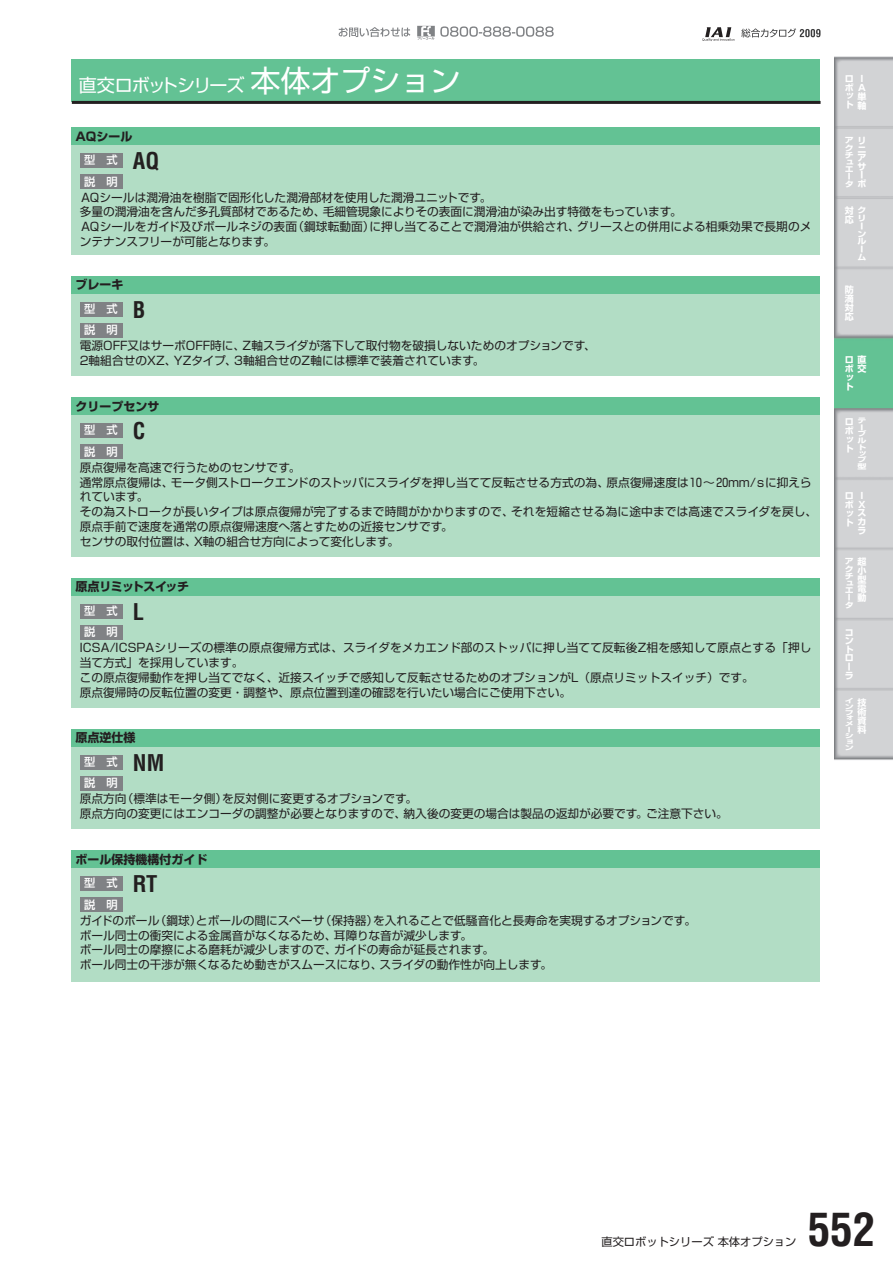
<style>
.page{position:relative;width:893px;height:1262px;background:#fff}
.page>*{position:absolute;margin:0;border:0;box-sizing:border-box;transform-origin:0 0}
.t1{font:700 condensed 45px "Helvetica";color:#231f20}
.t2{font:700 condensed 22.5px "Helvetica";color:#231f20}
.t3{font:18px "Shin Go";letter-spacing:-.06em;color:#fff}
.t4{font:700 12px "Shin Go";color:#231f20}
.t5{font:700 12px "Shin Go";letter-spacing:-.045em;color:#231f20}
.t6{font:11.7px/14.9px "Shin Go";color:#231f20}
.t7{font:500 11.25px/21.3px "Shin Go";color:#fff}
.t8{font:11.25px "Shin Go";color:#231f20}
.t9{font:700 9px/9px "Shin Go";letter-spacing:.415em;color:#fff;text-align:justify}
.t10{font:700 7.8px/7.8px "Shin Go";color:#fff;text-align:justify;scale:1.15 1}
.t11{font:700 7.65px/7.4px "Shin Go";color:#fff;text-align:justify;scale:1.17 1}
.t12{font:700 6.9px/6.6px "Shin Go";color:#fff;text-align:justify;scale:1.32 1}
.t13{font:700 6.3px/5.8px "Shin Go";color:#fff;text-align:justify;scale:1.43 1}
.s1{font-size:30px}
</style>
<div class="page">
<img style="left:834px;top:56px;width:58px;height:704px">
<svg style="left:338px;top:27px;width:72px;height:10px"></svg>
<svg style="left:417px;top:26px;width:136px;height:14px"></svg>
<svg style="left:741px;top:28px;width:79px;height:10px"></svg>
<svg style="left:702px;top:27px;width:32px;height:14px"></svg>
<div style="left:71px;top:128px;width:749px;height:127px;background:#b2ddc5"></div>
<div style="left:71px;top:128px;width:749px;height:17px;background:#63c294"></div>
<div style="left:80px;top:153px;width:42px;height:14px;background:#808285"></div>
<div style="left:80px;top:174px;width:42px;height:14px;background:#808285"></div>
<div style="left:71px;top:276px;width:749px;height:100px;background:#b2ddc5"></div>
<div style="left:71px;top:276px;width:749px;height:17px;background:#63c294"></div>
<div style="left:80px;top:302px;width:42px;height:14px;background:#808285"></div>
<div style="left:80px;top:323px;width:42px;height:14px;background:#808285"></div>
<div style="left:71px;top:60px;width:749px;height:42px;background:#63c294"></div>
<hr style="left:72px;top:101px;width:748px;height:3px;background:#231f20">
<div style="left:71px;top:398px;width:749px;height:159px;background:#b2ddc5"></div>
<div style="left:71px;top:398px;width:749px;height:17px;background:#63c294"></div>
<div style="left:80px;top:423px;width:42px;height:14px;background:#808285"></div>
<div style="left:80px;top:444px;width:42px;height:14px;background:#808285"></div>
<div style="left:71px;top:578px;width:749px;height:130px;background:#b2ddc5"></div>
<div style="left:71px;top:578px;width:749px;height:17px;background:#63c294"></div>
<div style="left:80px;top:604px;width:42px;height:14px;background:#808285"></div>
<div style="left:80px;top:625px;width:42px;height:14px;background:#808285"></div>
<div style="left:71px;top:729px;width:749px;height:100px;background:#b2ddc5"></div>
<div style="left:71px;top:729px;width:749px;height:17px;background:#63c294"></div>
<div style="left:80px;top:755px;width:42px;height:14px;background:#808285"></div>
<div style="left:80px;top:776px;width:42px;height:14px;background:#808285"></div>
<div style="left:71px;top:850px;width:749px;height:132px;background:#b2ddc5"></div>
<div style="left:71px;top:850px;width:749px;height:17px;background:#63c294"></div>
<div style="left:80px;top:876px;width:42px;height:14px;background:#808285"></div>
<div style="left:80px;top:897px;width:42px;height:14px;background:#808285"></div>
<h3 class="t3" style="left:79px;top:79px;width:383px">直交ロボットシリーズ<span class="s1">本体オプション</span></h3>
<p class="t4" style="left:75px;top:131px;width:58px">AQシール</p>
<p class="t7" style="left:84px;top:151px;width:35px">型　式説　明</p>
<p class="t6" style="left:80px;top:191px;width:733px">ＡＱシールは潤滑油を樹脂で固形化した潤滑部材を使用した潤滑ユニットです。<br>多量の潤滑油を含んだ多孔質部材であるため、毛細管現象によりその表面に潤滑油が染み出す特徴をもっています。<br>ＡＱシールをガイド及びボールネジの表面（鋼球転動面）に押し当てることで潤滑油が供給され、グリースとの併用による相乗効果で長期のメンテナンスフリーが可能となります。</p>
<h2 class="t2" style="left:133px;top:152px;width:28px">AQ</h2>
<p class="t4" style="left:75px;top:280px;width:50px">ブレーキ</p>
<p class="t7" style="left:84px;top:299px;width:35px">型　式説　明</p>
<p class="t6" style="left:80px;top:340px;width:517px">電源OFF又はサーボOFF時に、Z軸スライダが落下して取付物を破損しないためのオプションです、<br>2軸組合せのXZ、YZタイプ、3軸組合せのZ軸には標準で装着されています。</p>
<h2 class="t2" style="left:133px;top:301px;width:14px">B</h2>
<p class="t4" style="left:75px;top:401px;width:86px">クリープセンサ</p>
<p class="t7" style="left:84px;top:421px;width:35px">型　式説　明</p>
<p class="t6" style="left:80px;top:461px;width:739px">原点復帰を高速で行うためのセンサです。<br>通常原点復帰は、モータ側ストロークエンドのストッパにスライダを押し当てて反転させる方式の為、原点復帰速度は１０～２０ｍｍ/ｓに抑えられています。<br>その為ストロークが長いタイプは原点復帰が完了するまで時間がかかりますので、それを短縮させる為に途中までは高速でスライダを戻し、原点手前で速度を通常の原点復帰速度へ落とすための近接センサです。<br>センサの取付位置は、X軸の組合せ方向によって変化します。</p>
<h2 class="t2" style="left:133px;top:422px;width:14px">C</h2>
<p class="t5" style="left:75px;top:582px;width:115px">原点リミットスイッチ</p>
<p class="t7" style="left:84px;top:601px;width:35px">型　式説　明</p>
<p class="t6" style="left:80px;top:642px;width:733px">ICSA/ICSPAシリーズの標準の原点復帰方式は、スライダをメカエンド部のストッパに押し当てて反転後Z相を感知して原点とする「押し当て方式」を採用しています。<br>この原点復帰動作を押し当てでなく、近接スイッチで感知して反転させるためのオプションがL（原点リミットスイッチ）です。<br>原点復帰時の反転位置の変更・調整や、原点位置到達の確認を行いたい場合にご使用下さい。</p>
<h2 class="t2" style="left:133px;top:603px;width:13px">L</h2>
<p class="t4" style="left:75px;top:733px;width:62px">原点逆仕様</p>
<p class="t7" style="left:84px;top:752px;width:35px">型　式説　明</p>
<p class="t6" style="left:80px;top:793px;width:649px">原点方向（標準はモータ側）を反対側に変更するオプションです。<br>原点方向の変更にはエンコーダの調整が必要となりますので、納入後の変更の場合は製品の返却が必要です。ご注意下さい。</p>
<h2 class="t2" style="left:133px;top:753px;width:33px">NM</h2>
<p class="t4" style="left:75px;top:854px;width:133px">ボール保持機構付ガイド</p>
<p class="t7" style="left:84px;top:873px;width:35px">型　式説　明</p>
<p class="t6" style="left:80px;top:914px;width:617px">ガイドのボール（鋼球）とボールの間にスペーサ（保持器）を入れることで低騒音化と長寿命を実現するオプションです。ボール同士の衝突による金属音がなくなるため、耳障りな音が減少します。<br>ボール同士の摩擦による磨耗が減少しますので、ガイドの寿命が延長されます。<br>ボール同士の干渉が無くなるため動きがスムースになり、スライダの動作性が向上します。</p>
<h2 class="t2" style="left:133px;top:875px;width:26px">RT</h2>
<p class="t9" style="left:844px;top:76px;width:23px;text-align:right">ロＩボＡ単<br>軸</p>
<p class="t9" style="left:844px;top:93px;width:10px;line-height:8.4px">ット</p>
<p class="t9" style="left:857px;top:138px;width:10px;line-height:8.6px">リニアサーボ</p>
<p class="t11" style="left:844px;top:138px;width:9px">アクチュエータ</p>
<p class="t9" style="left:844px;top:207px;width:10px">対応</p>
<p class="t10" style="left:857px;top:207px;width:9px">クリーンルーム</p>
<p class="t9" style="left:844px;top:286px;width:10px">防滴対応</p>
<p class="t9" style="left:844px;top:356px;width:23px;text-align:left">ロ直ボ交ッ<br>ト</p>
<p class="t12" style="left:857px;top:418px;width:8px">テーブルトップ型</p>
<p class="t9" style="left:844px;top:418px;width:10px">ロボット</p>
<p class="t9" style="left:844px;top:492px;width:23px;text-align:right">ロＩボＸッスカ<br>ラ</p>
<p class="t9" style="left:844px;top:519px;width:10px">ト</p>
<p class="t9" style="left:857px;top:559px;width:10px">超小型電動</p>
<p class="t11" style="left:844px;top:559px;width:9px">アクチュエータ</p>
<p class="t9" style="left:844px;top:629px;width:10px">コントローラ</p>
<p class="t9" style="left:857px;top:699px;width:10px">技術資料</p>
<p class="t13" style="left:844px;top:699px;width:8px">インフォメーシ</p>
<p class="t13" style="left:844px;top:739px;width:8px">ョン</p>
<h1 class="t1" style="left:807px;top:1212px;width:69px">552</h1>
<p class="t8" style="left:601px;top:1237px;width:208px">直交ロボットシリーズ本体オプション　</p>
</div>
